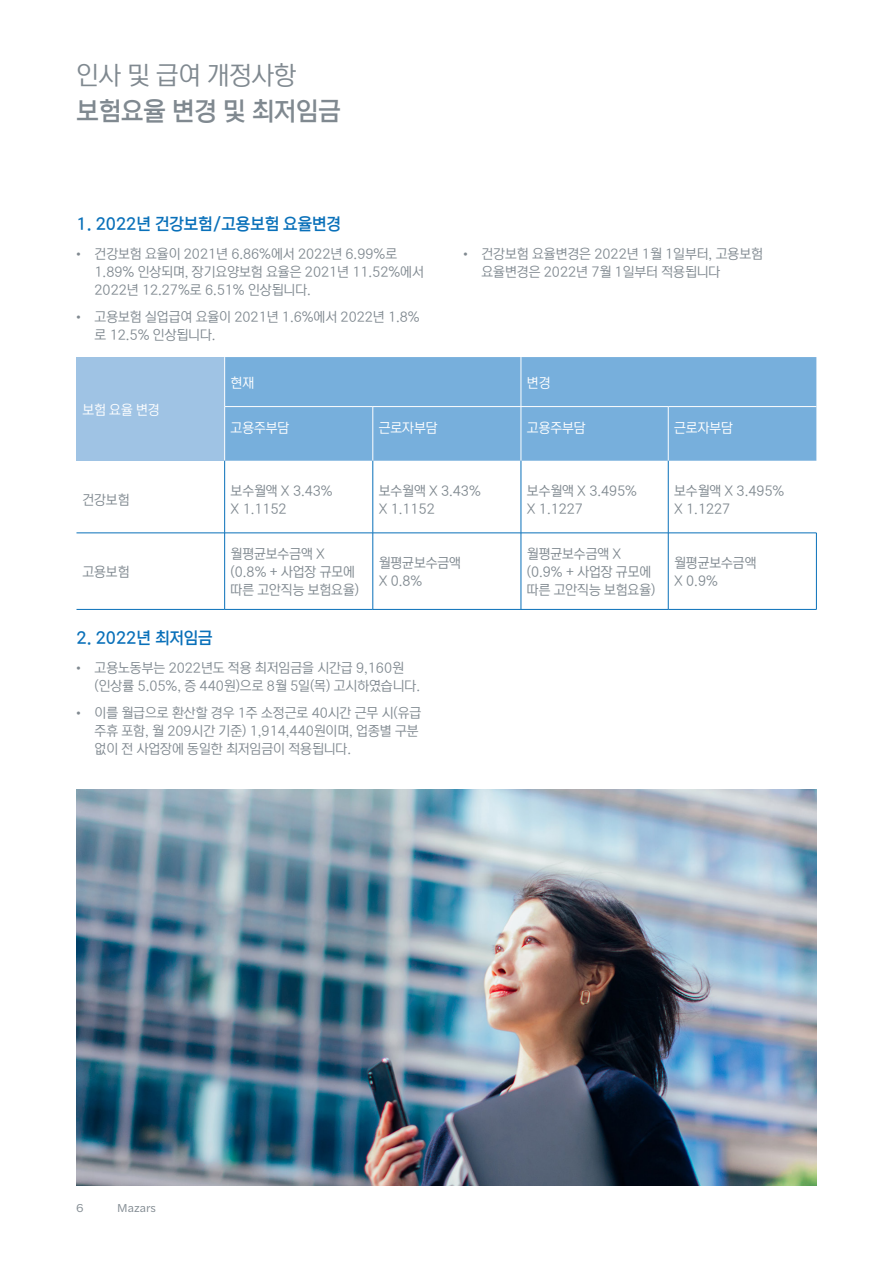
<style>
.page{position:relative;width:893px;height:1263px;background:#fff}
.page>*{position:absolute;margin:0;border:0;box-sizing:border-box;transform-origin:0 0}
.Page_title{font:500 25.5px "NEXON Lv 2 Gothic";color:#808990}
.Page_title-2{font:25.5px "NEXON Lv 2 Gothic";color:#808990}
.Body_text{font:500 16.5px "NEXON Lv 2 Gothic";color:#0970b9}
.t1{font:13.5px/18px "NEXON Lv 2 Gothic";color:#808990}
.Body_text-2{font:13.5px/18px "NEXON Lv 2 Gothic OTF Regular";color:#808990}
.Tab-Header{font:13.5px "NEXON Lv 2 Gothic OTF Regular";color:#fff}
.Footer_text{font:12px "Halyard Text";color:#808990}
.s1{font-family:"Myriad Pro";font-size:15px}
</style>
<div class="page">
<div style="left:76px;top:357px;width:149px;height:104px;background:#9fc3e4"></div>
<div style="left:225px;top:357px;width:591px;height:104px;background:#77afdc"></div>
<hr style="left:224px;top:357px;width:1px;height:50px;background:#fff">
<hr style="left:521px;top:357px;width:1px;height:49px;background:#fff">
<hr style="left:224px;top:407px;width:1px;height:54px;background:#fff">
<hr style="left:373px;top:407px;width:1px;height:54px;background:#fff">
<hr style="left:521px;top:407px;width:1px;height:54px;background:#fff">
<hr style="left:668px;top:407px;width:1px;height:54px;background:#fff">
<hr style="left:225px;top:406px;width:148px;height:1px;background:#fff">
<hr style="left:373px;top:406px;width:148px;height:1px;background:#fff">
<hr style="left:521px;top:406px;width:147px;height:1px;background:#fff">
<hr style="left:668px;top:406px;width:148px;height:1px;background:#fff">
<hr style="left:224px;top:461px;width:1px;height:72px;background:#0970b9">
<hr style="left:373px;top:461px;width:1px;height:72px;background:#0970b9">
<hr style="left:521px;top:461px;width:1px;height:72px;background:#0970b9">
<hr style="left:668px;top:461px;width:1px;height:72px;background:#0970b9">
<hr style="left:224px;top:533px;width:1px;height:76px;background:#0970b9">
<hr style="left:373px;top:533px;width:1px;height:76px;background:#0970b9">
<hr style="left:521px;top:533px;width:1px;height:76px;background:#0970b9">
<hr style="left:668px;top:533px;width:1px;height:76px;background:#0970b9">
<hr style="left:816px;top:533px;width:1px;height:76px;background:#0970b9">
<hr style="left:76px;top:533px;width:149px;height:1px;background:#0970b9">
<hr style="left:225px;top:533px;width:148px;height:1px;background:#0970b9">
<hr style="left:373px;top:533px;width:148px;height:1px;background:#0970b9">
<hr style="left:521px;top:533px;width:147px;height:1px;background:#0970b9">
<hr style="left:668px;top:533px;width:148px;height:1px;background:#0970b9">
<hr style="left:76px;top:609px;width:149px;height:1px;background:#0970b9">
<hr style="left:225px;top:609px;width:148px;height:1px;background:#0970b9">
<hr style="left:373px;top:609px;width:148px;height:1px;background:#0970b9">
<hr style="left:521px;top:609px;width:147px;height:1px;background:#0970b9">
<hr style="left:668px;top:609px;width:148px;height:1px;background:#0970b9">
<img style="left:77px;top:790px;width:739px;height:395px">
<p class="Page_title-2" style="left:77px;top:62px;width:221px">인사 및 급여 개정사항</p>
<p class="Page_title" style="left:77px;top:98px;width:266px">보험요율 변경 및 최저임금</p>
<p class="Body_text" style="left:77px;top:215px;width:266px">1. 2022년 건강보험/고용보험 요율변경</p>
<p class="t1" style="left:95px;top:245px;width:331px;text-indent:-18px"><span class="s1">•</span> 건강보험 요율이 2021년 6.86%에서 2022년 6.99%로<br>1.89% 인상되며, 장기요양보험 요율은 2021년 11.52%에서<br>2022년 12.27%로 6.51% 인상됩니다.</p>
<p class="t1" style="left:95px;top:308px;width:327px;text-indent:-18px"><span class="s1">•</span> 고용보험 실업급여 요율이 2021년 1.6%에서 2022년 1.8% 로 12.5% 인상됩니다.</p>
<p class="t1" style="left:481px;top:245px;width:283px;text-indent:-18px"><span class="s1">•</span> 건강보험 요율변경은 2022년 1월 1일부터, 고용보험 요율변경은 2022년 7월 1일부터 적용됩니다</p>
<p class="Tab-Header" style="left:82px;top:403px;width:79px">보험 요율 변경</p>
<p class="Tab-Header" style="left:231px;top:376px;width:25px">현재</p>
<p class="Tab-Header" style="left:527px;top:376px;width:25px">변경</p>
<p class="Tab-Header" style="left:231px;top:421px;width:60px">고용주부담</p>
<p class="Tab-Header" style="left:379px;top:421px;width:60px">근로자부담</p>
<p class="Tab-Header" style="left:527px;top:421px;width:60px">고용주부담</p>
<p class="Tab-Header" style="left:674px;top:421px;width:60px">근로자부담</p>
<p class="Body_text-2" style="left:82px;top:491px;width:48px">건강보험</p>
<p class="Body_text-2" style="left:231px;top:482px;width:103px">보수월액 X 3.43%<br>X 1.1152</p>
<p class="Body_text-2" style="left:379px;top:482px;width:103px">보수월액 X 3.43%<br>X 1.1152</p>
<p class="Body_text-2" style="left:527px;top:482px;width:112px">보수월액 X 3.495%<br>X 1.1227</p>
<p class="Body_text-2" style="left:674px;top:482px;width:112px">보수월액 X 3.495%<br>X 1.1227</p>
<p class="Body_text-2" style="left:82px;top:563px;width:48px">고용보험</p>
<p class="Body_text-2" style="left:231px;top:545px;width:130px">월평균보수금액 X (0.8% + 사업장 규모에 따른 고안직능 보험요율)</p>
<p class="Body_text-2" style="left:379px;top:554px;width:84px">월평균보수금액<br>X 0.8%</p>
<p class="Body_text-2" style="left:527px;top:545px;width:130px">월평균보수금액 X (0.9% + 사업장 규모에 따른 고안직능 보험요율)</p>
<p class="Body_text-2" style="left:674px;top:554px;width:84px">월평균보수금액<br>X 0.9%</p>
<p class="Body_text" style="left:77px;top:629px;width:138px">2. 2022년 최저임금</p>
<p class="t1" style="left:95px;top:659px;width:327px;text-indent:-18px"><span class="s1">•</span> 고용노동부는 2022년도 적용 최저임금을 시간급 9,160원 (인상률 5.05%, 증 440원)으로 8월 5일(목) 고시하였습니다.</p>
<p class="t1" style="left:95px;top:704px;width:328px;text-indent:-18px"><span class="s1">•</span> 이를 월급으로 환산할 경우 1주 소정근로 40시간 근무 시(유급 주휴 포함, 월 209시간 기준) 1,914,440원이며, 업종별 구분 없이 전 사업장에 동일한 최저임금이 적용됩니다.</p>
<p class="Footer_text" style="left:77px;top:1199px;width:8px">6</p>
<p class="Footer_text" style="left:117px;top:1199px;width:40px">Mazars</p>
</div>
